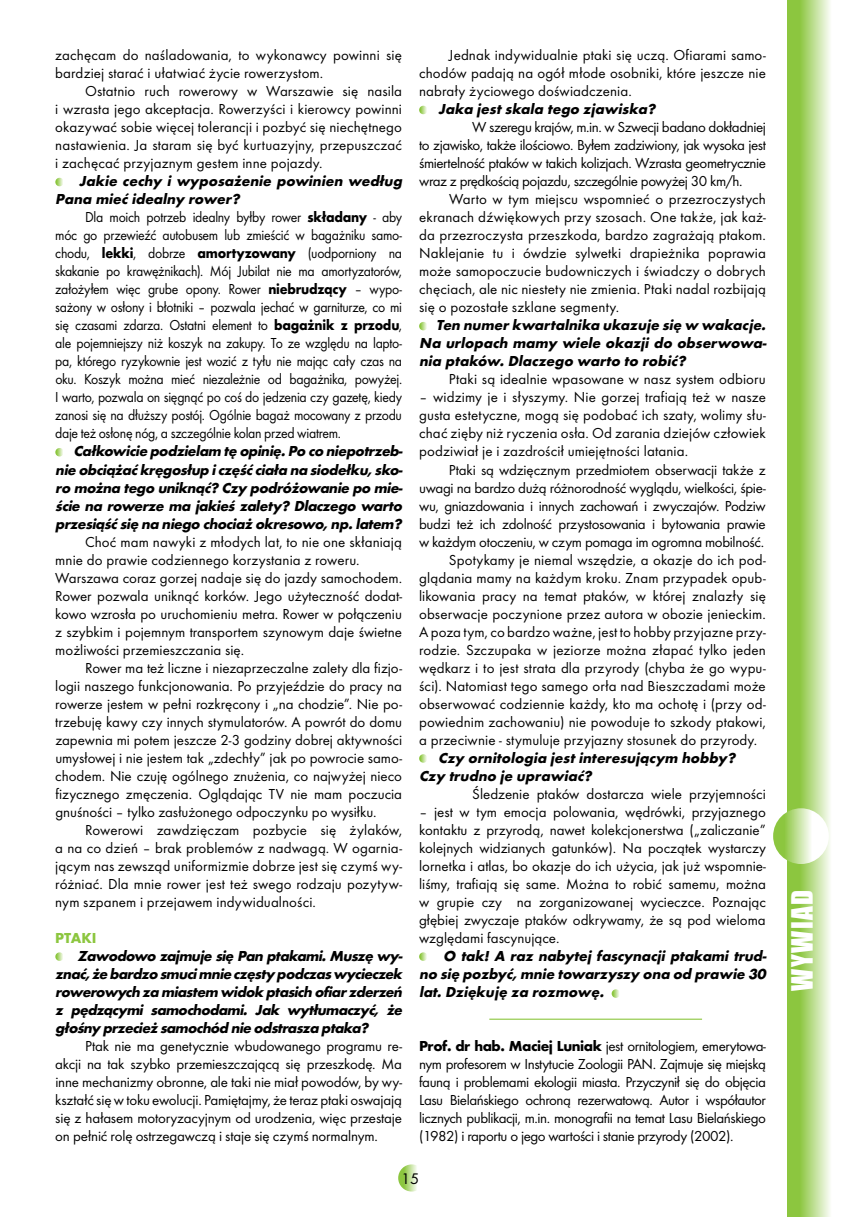
<style>
.page{position:relative;width:851px;height:1217px;background:#fff}
.page>*{position:absolute;margin:0;border:0;box-sizing:border-box;transform-origin:0 0}
.t1{font:27px "Impact";letter-spacing:.05em;color:#fff}
.t2{font:15.9px "Futura TEE";color:#000}
.t3{font:15px/18px "Futura TEE";color:#000;text-align:justify}
.t4{font:italic 700 15px/18px "Futura TEE";letter-spacing:-.03em;color:#000;text-align:justify}
.t5{font:15px/18px "Futura TEE";color:#000;text-align:justify;scale:.92 1}
.t6{font:15px "Futura TEE";letter-spacing:-.025em;color:#000}
.t7{font:700 15px "Futura TEE";color:#8cc63f}
.s1{font-weight:700}
</style>
<div class="page">
<svg style="left:419px;top:106px;width:8px;height:8px"></svg>
<svg style="left:419px;top:322px;width:8px;height:8px"></svg>
<svg style="left:419px;top:754px;width:8px;height:8px"></svg>
<svg style="left:419px;top:952px;width:8px;height:8px"></svg>
<svg style="left:55px;top:178px;width:8px;height:8px"></svg>
<svg style="left:55px;top:448px;width:8px;height:8px"></svg>
<svg style="left:55px;top:952px;width:8px;height:8px"></svg>
<svg style="left:787px;top:0;width:43px;height:1216px;background:#b2d97f"></svg>
<svg style="left:773px;top:808px;width:55px;height:55px"></svg>
<svg style="left:398px;top:1164px;width:27px;height:27px"></svg>
<svg style="left:611px;top:989px;width:8px;height:8px"></svg>
<hr style="left:489px;top:1018px;width:213px;height:1px;background:#8cc63f">
<p class="t3" style="left:419px;top:46px;width:348px;text-indent:30px">Jednak indywidualnie ptaki się uczą. Ofiarami samo&shy;chodów padają na ogół młode osobniki, które jeszcze nie nabrały życiowego doświadczenia.</p>
<p class="t4" style="left:438px;top:100px;width:222px">Jaka jestskala tego zjawiska?</p>
<p class="t3" style="left:419px;top:118px;width:348px;text-indent:53px">W szeregu krajów, m.in. w Szwecji badano dokładniej to zjawisko, także ilościowo. Byłem zadziwiony, jak wysoka jest śmiertelność ptaków w takich kolizjach. Wzrasta geometrycznie wraz z prędkością pojazdu, szczególnie powyżej 30 km/h.</p>
<p class="t3" style="left:419px;top:190px;width:348px;text-indent:30px">Warto w tym miejscu wspomnieć o przezroczystych ekranach dźwiękowych przy szosach. One także, jak każ&shy;da przezroczysta przeszkoda, bardzo zagrażają ptakom.<br>Naklejanie tu i ówdzie sylwetki drapieżnika poprawia może samopoczucie budowniczych i świadczy o dobrych chęciach, ale nic niestety nie zmienia. Ptaki nadal rozbijają się o pozostałe szklane segmenty.</p>
<p class="t4" style="left:419px;top:316px;width:351px;text-indent:17px">Ten numer kwartalnika ukazuje się w wakacje.<br>Na urlopach mamy wiele okazji do obserwowa&shy;nia ptaków.Dlaczego warto to robić?</p>
<p class="t3" style="left:449px;top:370px;width:318px">Ptaki są idealnie wpasowane w nasz system odbioru</p>
<p class="t3" style="left:419px;top:388px;width:348px">– widzimy je i słyszymy. Nie gorzej trafiają też w nasze gusta estetyczne, mogą się podobać ich szaty, wolimy słu&shy;chać zięby niż ryczenia osła. Od zarania dziejów człowiek podziwiał je i zazdrościł umiejętności latania.</p>
<p class="t3" style="left:449px;top:460px;width:318px">Ptaki są wdzięcznym przedmiotem obserwacji także z</p>
<p class="t6" style="left:419px;top:478px;width:348px">uwagi na bardzo dużą różnorodność wyglądu, wielkości, śpie-</p>
<p class="t6" style="left:419px;top:496px;width:348px">wu, gniazdowania i innych zachowań i zwyczajów. Podziw</p>
<p class="t6" style="left:419px;top:514px;width:348px">budzi też ich zdolność przystosowania i bytowania prawie</p>
<p class="t6" style="left:419px;top:532px;width:346px">w każdym otoczeniu, w czym pomaga im ogromna mobilność.</p>
<p class="t3" style="left:449px;top:550px;width:318px">Spotykamy je niemal wszędzie, a okazje do ich pod-</p>
<p class="t3" style="left:419px;top:568px;width:348px">glądania mamy na każdym kroku. Znam przypadek opub-</p>
<p class="t3" style="left:419px;top:586px;width:348px">likowania pracy na temat ptaków, w której znalazły się</p>
<p class="t3" style="left:419px;top:604px;width:348px">obserwacje poczynione przez autora w obozie jenieckim.</p>
<p class="t3" style="left:419px;top:622px;width:348px">A poza tym, co bardzoważne, jest to hobby przyjazne przy-</p>
<p class="t3" style="left:419px;top:640px;width:348px">rodzie. Szczupaka w jeziorze można złapać tylko jeden</p>
<p class="t3" style="left:419px;top:658px;width:348px">wędkarz i to jest strata dla przyrody (chyba że go wypu-</p>
<p class="t3" style="left:419px;top:676px;width:348px">ści). Natomiast tego samego orła nad Bieszczadami może</p>
<p class="t3" style="left:419px;top:694px;width:348px">obserwować codziennie każdy, kto ma ochotę i (przy od-</p>
<p class="t3" style="left:419px;top:712px;width:348px">powiednim zachowaniu) nie powoduje to szkody ptakowi,</p>
<p class="t3" style="left:419px;top:730px;width:340px">a przeciwnie - stymuluje przyjazny stosunek do przyrody.</p>
<p class="t4" style="left:419px;top:748px;width:321px;text-indent:19px">Czy ornitologia jestinteresującym hobby?<br>Czy trudno je uprawiać?</p>
<p class="t3" style="left:472px;top:784px;width:295px">Śledzenie ptaków dostarcza wiele przyjemności</p>
<p class="t3" style="left:419px;top:802px;width:348px">– jest w tym emocja polowania, wędrówki, przyjaznego kontaktu z przyrodą, nawet kolekcjonerstwa („zaliczanie” kolejnych widzianych gatunków). Na początek wystarczy lornetka i atlas, bo okazje do ich użycia, jak już wspomnie&shy;liśmy, trafiają się same. Można to robić samemu, można w grupie czy na zorganizowanej wycieczce. Poznając głębiej zwyczaje ptaków odkrywamy, że są pod wieloma względami fascynujące.</p>
<p class="t4" style="left:419px;top:946px;width:351px;text-indent:24px">O tak! A raz nabytej fascynacji ptakami trud&shy;no się pozbyć,mnie towarzyszy ona od prawie 30 lat.Dziękuję za rozmowę.</p>
<p class="t3" style="left:55px;top:46px;width:348px">zachęcam do naśladowania, to wykonawcy powinni się bardziej starać i ułatwiać życie rowerzystom.</p>
<p class="t3" style="left:55px;top:82px;width:348px;text-indent:30px">Ostatnio ruch rowerowy w Warszawie się nasila i wzrasta jego akceptacja. Rowerzyści i kierowcy powinni okazywać sobie więcej tolerancji i pozbyć się niechętnego nastawienia. Ja staram się być kurtuazyjny, przepuszczać i zachęcać przyjaznym gestem inne pojazdy.</p>
<p class="t4" style="left:55px;top:172px;width:351px;text-indent:24px">Jakie cechy i wyposażenie powinien według<br>Pana mieć idealny rower?</p>
<p class="t5" style="left:55px;top:208px;width:378px;text-indent:30px">Dla moich potrzeb idealny byłby rower <span class="s1">składany</span> - aby móc go przewieźć autobusem lub zmieścić w bagażniku samo&shy;chodu, <span class="s1">lekki</span>, dobrze <span class="s1">amortyzowany</span> (uodporniony na skakanie po krawężnikach). Mój Jubilat nie ma amortyzatorów, założyłem więc grube opony. Rower <span class="s1">niebrudzący</span> – wypo&shy;sażony w osłony i błotniki – pozwala jechać w garniturze, co mi się czasami zdarza. Ostatni element to <span class="s1">bagażnik z przodu</span>, ale pojemniejszy niż koszyk na zakupy. To ze względu na lapto&shy;pa, którego ryzykownie jest wozić z tyłu nie mając cały czas na oku. Koszyk można mieć niezależnie od bagażnika, powyżej.<br>I warto, pozwala on sięgnąć po coś do jedzenia czy gazetę, kiedy zanosi się na dłuższy postój. Ogólnie bagaż mocowany z przodu daje też osłonę nóg, a szczególnie kolan przed wiatrem.</p>
<p class="t4" style="left:55px;top:442px;width:351px;text-indent:18px">Całkowicie podzielam tę opinię.Po co niepotrzeb&shy;nie obciążaćkręgosłup iczęśćciała na siodełku,sko&shy;ro można tego uniknąć? Czy podróżowanie po mie&shy;ście na rowerze ma jakieś zalety? Dlaczego warto przesiąśćsię na niego chociaż okresowo,np.latem?</p>
<p class="t3" style="left:55px;top:532px;width:348px;text-align:left;text-indent:30px">Choć mam nawyki z młodych lat, to nie one skłaniają mnie do prawie codziennego korzystania z roweru.<br>Warszawa coraz gorzej nadaje się do jazdy samochodem.<br>Rower pozwala uniknąć korków. Jego użyteczność dodat&shy;kowo wzrosła po uruchomieniu metra. Rower w połączeniu z szybkim i pojemnym transportem szynowym daje świetne możliwości przemieszczania się.</p>
<p class="t3" style="left:55px;top:658px;width:348px;text-indent:30px">Rower ma też liczne i niezaprzeczalne zalety dla fizjo&shy;logii naszego funkcjonowania. Po przyjeździe do pracy na rowerze jestem w pełni rozkręcony i „na chodzie”. Nie po&shy;trzebuję kawy czy innych stymulatorów. A powrót do domu zapewnia mi potem jeszcze 2-3 godziny dobrej aktywności umysłowej i nie jestem tak „zdechły” jak po powrocie samo&shy;chodem. Nie czuję ogólnego znużenia, co najwyżej nieco fizycznego zmęczenia. Oglądając TV nie mam poczucia gnuśności – tylko zasłużonego odpoczynku po wysiłku.</p>
<p class="t3" style="left:55px;top:820px;width:348px;text-indent:30px">Rowerowi zawdzięczam pozbycie się żylaków, a na co dzień – brak problemów z nadwagą. W ogarnia&shy;jącym nas zewsząd uniformizmie dobrze jest się czymś wy&shy;różniać. Dla mnie rower jest też swego rodzaju pozytyw&shy;nym szpanem i przejawem indywidualności.</p>
<p class="t7" style="left:55px;top:928px;width:43px">PTAKI</p>
<p class="t4" style="left:55px;top:946px;width:351px;text-indent:22px">Zawodowo zajmuje się Pan ptakami.Muszę wy&shy;znać,że bardzo smucimnie częsty podczaswycieczek rowerowych za miastem widok ptasich ofiarzderzeń z pędzącymi samochodami. Jak wytłumaczyć, że głośny przecież samochód nie odstrasza ptaka?</p>
<p class="t3" style="left:55px;top:1036px;width:348px;text-indent:30px">Ptak nie ma genetycznie wbudowanego programu re&shy;akcji na tak szybko przemieszczającą się przeszkodę. Ma inne mechanizmy obronne, ale taki nie miał powodów, by wy&shy;kształć się w toku ewolucji. Pamiętajmy, że teraz ptaki oswajają się z hałasem motoryzacyjnym od urodzenia, więc przestaje on pełnić rolę ostrzegawczą i staje się czymś normalnym.</p>
<p class="t2" style="left:401px;top:1169px;width:20px">15</p>
<p class="t3" style="left:419px;top:1036px;width:348px"><span class="s1">Prof. dr hab. Maciej Luniak</span> jest ornitologiem, emerytowa&shy;nym profesorem w Instytucie Zoologii PAN. Zajmuje się miejską fauną i problemami ekologii miasta. Przyczynił się do objęcia Lasu Bielańskiego ochroną rezerwatową. Autor i współautor licznych publikacji, m.in. monografii na temat Lasu Bielańskiego (1982) i raportu o jego wartości i stanie przyrody (2002).</p>
<h1 class="t1" style="left:781px;top:990px;width:102px;rotate:-90deg">WYWIAD</h1>
</div>
